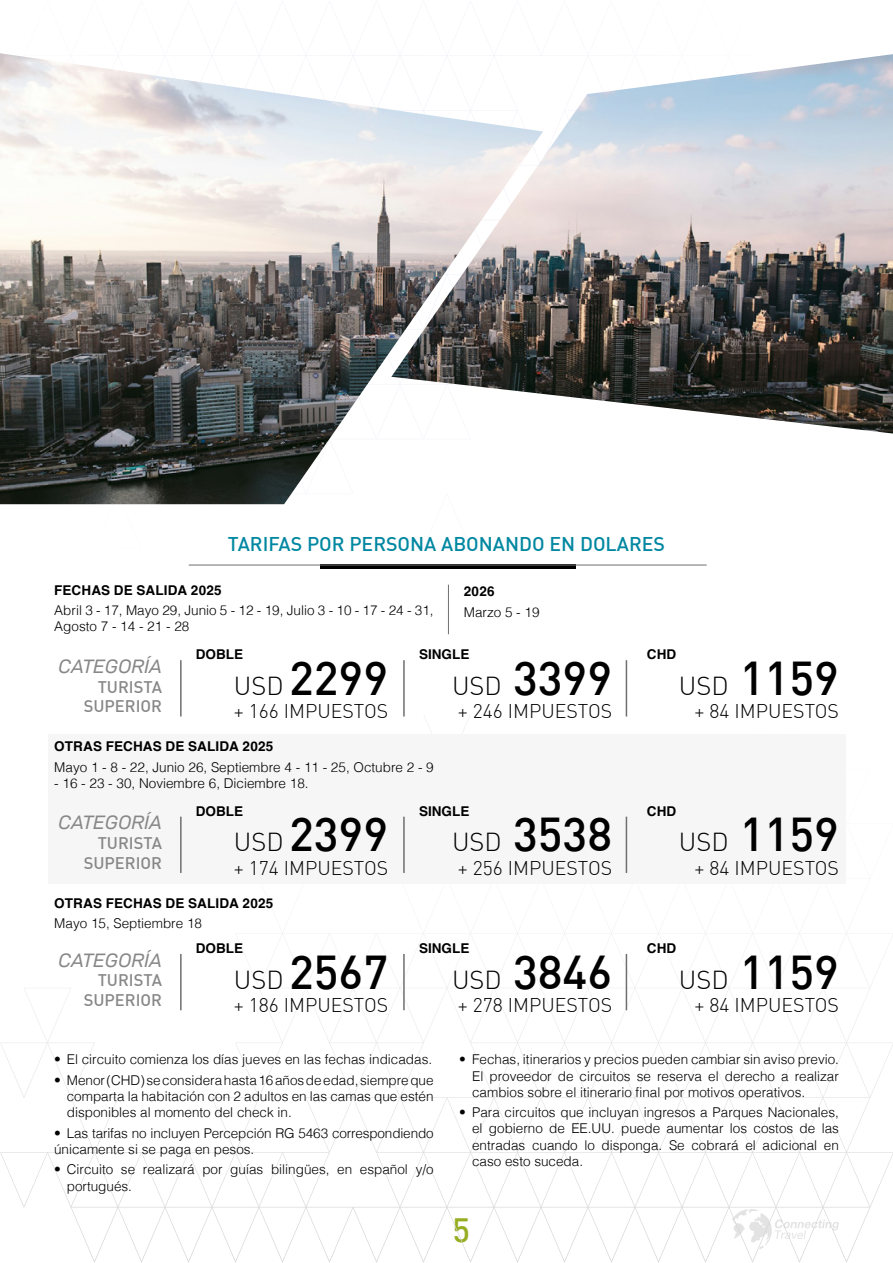
<style>
.page{position:relative;width:893px;height:1263px;background:#fff}
.page>*{position:absolute;margin:0;border:0;box-sizing:border-box;transform-origin:0 0}
.t1{font:500 46.5px "DIN";color:#000}
.t2{font:500 33px "DIN";color:#97ae22}
.t3{font:300 19.5px "DIN";color:#000}
.t4{font:500 19.5px "DIN";color:#0087a1}
.t5{font:19.5px "D DIN Exp Italic";color:#878787}
.t6{font:500 16.5px/19.8px "DIN";color:#878787;text-align:right}
.t7{font:300 13.5px/16.2px "Helvetica";color:#000}
.t8{font:700 13.5px "Helvetica";color:#000}
.s1{font-weight:300;font-size:25.5px}
</style>
<div class="page">
<svg style="left:0;top:715px;width:893px;height:548px"></svg>
<svg style="left:423px;top:715px;width:48px;height:19px"></svg>
<div style="left:48px;top:734px;width:797px;height:150px;background:#f6f6f6"></div>
<img style="left:543px;top:54px;width:350px;height:379px">
<img style="left:0;top:53px;width:543px;height:451px">
<svg style="left:320px;top:564px;width:256px;height:4px"></svg>
<hr style="left:189px;top:565px;width:518px;height:1px;background:#706f6f">
<hr style="left:180px;top:660px;width:2px;height:56px;background:#706f6f">
<hr style="left:180px;top:817px;width:2px;height:56px;background:#706f6f">
<hr style="left:180px;top:954px;width:2px;height:56px;background:#706f6f">
<hr style="left:403px;top:660px;width:2px;height:56px;background:#706f6f">
<hr style="left:403px;top:817px;width:2px;height:56px;background:#706f6f">
<hr style="left:403px;top:954px;width:2px;height:56px;background:#706f6f">
<hr style="left:448px;top:585px;width:1px;height:49px;background:#706f6f">
<hr style="left:626px;top:660px;width:1px;height:56px;background:#706f6f">
<hr style="left:626px;top:817px;width:1px;height:56px;background:#706f6f">
<hr style="left:626px;top:954px;width:1px;height:56px;background:#706f6f">
<h3 class="t4" style="left:228px;top:532px;width:439px">TARIFAS POR PERSONA ABONANDO EN DOLARES</h3>
<p class="t8" style="left:54px;top:582px;width:169px">FECHAS DE SALIDA 2025</p>
<p class="t7" style="left:54px;top:601px;width:381px">Abril 3 - 17, Mayo 29, Junio 5 - 12 - 19, Julio 3 - 10 - 17 - 24 - 31,<br>Agosto 7 - 14 - 21 - 28</p>
<p class="t8" style="left:464px;top:583px;width:32px">2026</p>
<p class="t7" style="left:464px;top:603px;width:77px">Marzo 5 - 19</p>
<h3 class="t5" style="left:58px;top:656px;width:106px">CATEGORÍA</h3>
<p class="t6" style="left:84px;top:676px;width:80px">TURISTA<br>SUPERIOR</p>
<p class="t8" style="left:196px;top:646px;width:49px">DOBLE</p>
<h1 class="t1" style="left:234px;top:648px;width:156px"><span class="s1">USD</span> 2299</h1>
<h3 class="t3" style="left:234px;top:699px;width:156px">+ 166 IMPUESTOS</h3>
<p class="t8" style="left:419px;top:646px;width:52px">SINGLE</p>
<h1 class="t1" style="left:452px;top:648px;width:162px"><span class="s1">USD</span> 3399</h1>
<h3 class="t3" style="left:458px;top:699px;width:156px">+ 246 IMPUESTOS</h3>
<p class="t8" style="left:54px;top:738px;width:221px">OTRAS FECHAS DE SALIDA 2025</p>
<p class="t7" style="left:54px;top:758px;width:381px">Mayo 1 - 8 - 22, Junio 26, Septiembre 4 - 11 - 25, Octubre 2 - 9</p>
<p class="t7" style="left:54px;top:774px;width:256px">- 16 - 23 - 30, Noviembre 6, Diciembre 18.</p>
<h3 class="t5" style="left:58px;top:812px;width:106px">CATEGORÍA</h3>
<p class="t6" style="left:84px;top:833px;width:80px">TURISTA<br>SUPERIOR</p>
<p class="t8" style="left:196px;top:803px;width:49px">DOBLE</p>
<h1 class="t1" style="left:234px;top:805px;width:156px"><span class="s1">USD</span> 2399</h1>
<h3 class="t3" style="left:234px;top:856px;width:156px">+ 174 IMPUESTOS</h3>
<p class="t8" style="left:54px;top:895px;width:221px">OTRAS FECHAS DE SALIDA 2025</p>
<p class="t7" style="left:54px;top:914px;width:149px">Mayo 15, Septiembre 18</p>
<h3 class="t5" style="left:58px;top:949px;width:106px">CATEGORÍA</h3>
<p class="t6" style="left:84px;top:970px;width:80px">TURISTA<br>SUPERIOR</p>
<p class="t8" style="left:196px;top:940px;width:49px">DOBLE</p>
<h1 class="t1" style="left:234px;top:942px;width:156px"><span class="s1">USD</span> 2567</h1>
<h3 class="t3" style="left:234px;top:993px;width:156px">+ 186 IMPUESTOS</h3>
<p class="t8" style="left:419px;top:803px;width:52px">SINGLE</p>
<h1 class="t1" style="left:452px;top:805px;width:162px"><span class="s1">USD</span> 3538</h1>
<h3 class="t3" style="left:458px;top:856px;width:156px">+ 256 IMPUESTOS</h3>
<p class="t8" style="left:419px;top:940px;width:52px">SINGLE</p>
<h1 class="t1" style="left:452px;top:942px;width:162px"><span class="s1">USD</span> 3846</h1>
<h3 class="t3" style="left:458px;top:993px;width:156px">+ 278 IMPUESTOS</h3>
<p class="t8" style="left:647px;top:646px;width:31px">CHD</p>
<h1 class="t1" style="left:679px;top:648px;width:162px"><span class="s1">USD</span> 1159</h1>
<h3 class="t3" style="left:694px;top:699px;width:146px">+ 84 IMPUESTOS</h3>
<p class="t8" style="left:647px;top:803px;width:31px">CHD</p>
<h1 class="t1" style="left:679px;top:805px;width:162px"><span class="s1">USD</span> 1159</h1>
<h3 class="t3" style="left:694px;top:856px;width:146px">+ 84 IMPUESTOS</h3>
<p class="t8" style="left:647px;top:940px;width:31px">CHD</p>
<h1 class="t1" style="left:679px;top:942px;width:162px"><span class="s1">USD</span> 1159</h1>
<h3 class="t3" style="left:694px;top:993px;width:146px">+ 84 IMPUESTOS</h3>
<p class="t7" style="left:54px;top:1050px;width:380px">• El circuito comienza los días jueves en las fechas indicadas.</p>
<p class="t7" style="left:67px;top:1071px;width:368px;text-align:justify;text-indent:-13px">• Menor (CHD) se considera hasta 16 años de edad, siempre que comparta la habitación con 2 adultos en las camas que estén disponibles al momento del check in.</p>
<p class="t7" style="left:54px;top:1124px;width:381px">• Las tarifas no incluyen Percepción RG 5463 correspondiendo únicamente si se paga en pesos.</p>
<p class="t7" style="left:67px;top:1160px;width:368px;text-indent:-13px">• Circuito se realizará por guías bilingües, en español y/o portugués.</p>
<p class="t7" style="left:472px;top:1050px;width:368px;text-align:justify;text-indent:-13px">• Fechas, itinerarios y precios pueden cambiar sin aviso previo.<br>El proveedor de circuitos se reserva el derecho a realizar cambios sobre el itinerario final por motivos operativos.</p>
<p class="t7" style="left:472px;top:1103px;width:368px;text-align:justify;text-indent:-13px">• Para circuitos que incluyan ingresos a Parques Nacionales, el gobierno de EE.UU. puede aumentar los costos de las entradas cuando lo disponga. Se cobrará el adicional en caso esto suceda.</p>
<h2 class="t2" style="left:453px;top:1209px;width:19px">5</h2>
</div>
